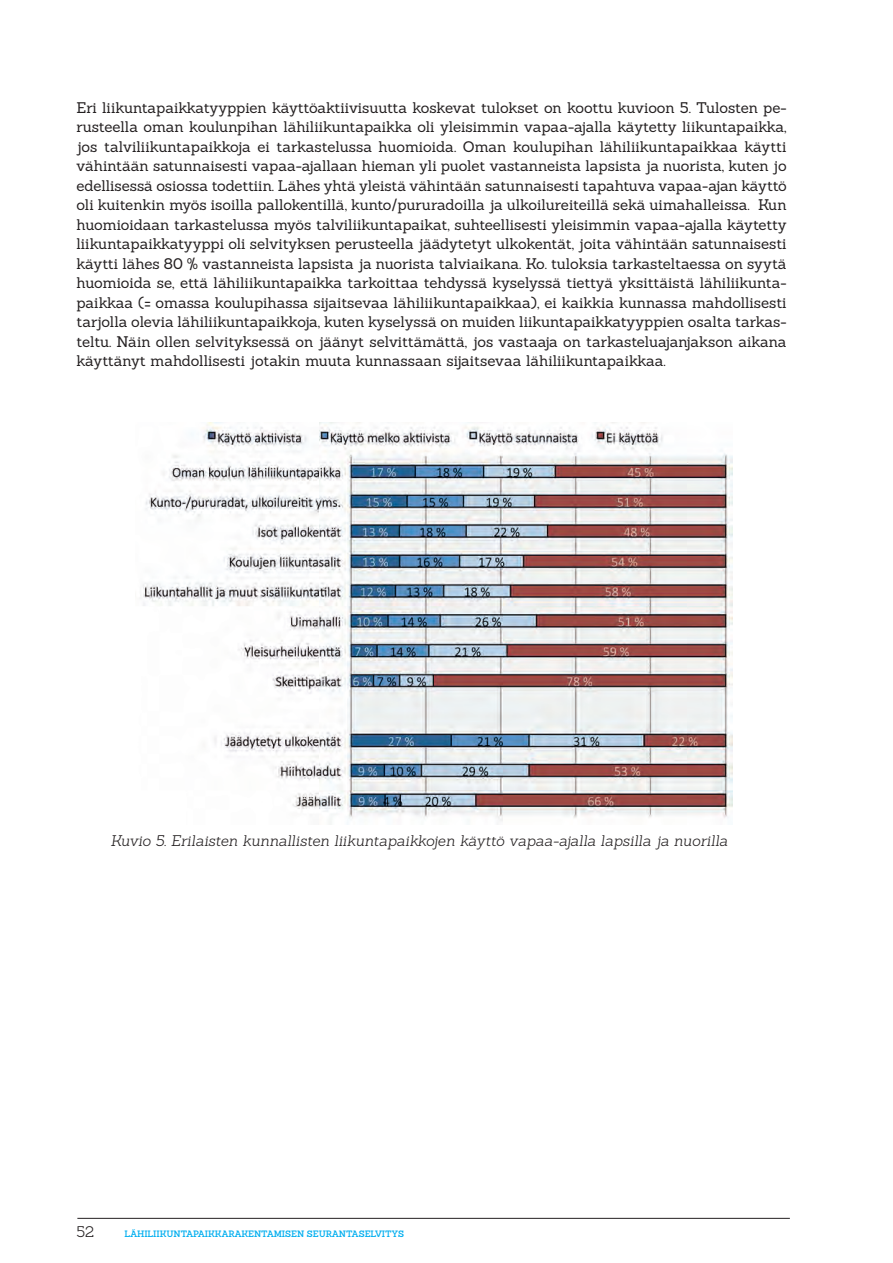
<style>
.page{position:relative;width:893px;height:1263px;background:#fff}
.page>*{position:absolute;margin:0;border:0;box-sizing:border-box;transform-origin:0 0}
.Leipis{font:15px/19.5px "Sanchez";letter-spacing:-.005em;color:#231f20;text-align:justify}
.Kuviot{font:italic 300 15px "Sanchez";color:#231f20}
.t1{font:300 15px "Sanchez";color:#231f20}
.t2{font:600 9px "Sanchez";letter-spacing:-.025em;color:#00aeef}
</style>
<div class="page">
<img style="left:142px;top:422px;width:591px;height:403px">
<hr style="left:77px;top:1218px;width:713px;height:1px;background:#231f20">
<p class="Leipis" style="left:77px;top:97px;width:712px">Eri liikuntapaikkatyyppien käyttöaktiivisuutta koskevat tulokset on koottu kuvioon 5. Tulosten pe&shy;rusteella oman koulunpihan lähiliikuntapaikka oli yleisimmin vapaa-ajalla käytetty liikuntapaikka, jos talviliikuntapaikkoja ei tarkastelussa huomioida. Oman koulupihan lähiliikuntapaikkaa käytti vähintään satunnaisesti vapaa-ajallaan hieman yli puolet vastanneista lapsista ja nuorista, kuten jo edellisessä osiossa todettiin. Lähes yhtä yleistä vähintään satunnaisesti tapahtuva vapaa-ajan käyttö oli kuitenkin myös isoilla pallokentillä, kunto/pururadoilla ja ulkoilureiteillä sekä uimahalleissa. Kun huomioidaan tarkastelussa myös talviliikuntapaikat, suhteellisesti yleisimmin vapaa-ajalla käytetty liikuntapaikkatyyppi oli selvityksen perusteella jäädytetyt ulkokentät, joita vähintään satunnaisesti käytti lähes 80 % vastanneista lapsista ja nuorista talviaikana. Ko. tuloksia tarkasteltaessa on syytä huomioida se, että lähiliikuntapaikka tarkoittaa tehdyssä kyselyssä tiettyä yksittäistä lähiliikunta&shy;paikkaa (= omassa koulupihassa sijaitsevaa lähiliikuntapaikkaa), ei kaikkia kunnassa mahdollisesti tarjolla olevia lähiliikuntapaikkoja, kuten kyselyssä on muiden liikuntapaikkatyyppien osalta tarkas&shy;teltu. Näin ollen selvityksessä on jäänyt selvittämättä, jos vastaaja on tarkasteluajanjakson aikana käyttänyt mahdollisesti jotakin muuta kunnassaan sijaitsevaa lähiliikuntapaikkaa.</p>
<p class="Kuviot" style="left:111px;top:831px;width:619px">Kuvio 5. Erilaisten kunnallisten liikuntapaikkojen käyttö vapaa-ajalla lapsilla ja nuorilla</p>
<p class="t1" style="left:77px;top:1222px;width:19px">52</p>
<p class="t2" style="left:124px;top:1227px;width:281px">LÄHILIIKUNTAPAIKKARAKENTAMISEN SEURANTASELVITYS</p>
</div>
